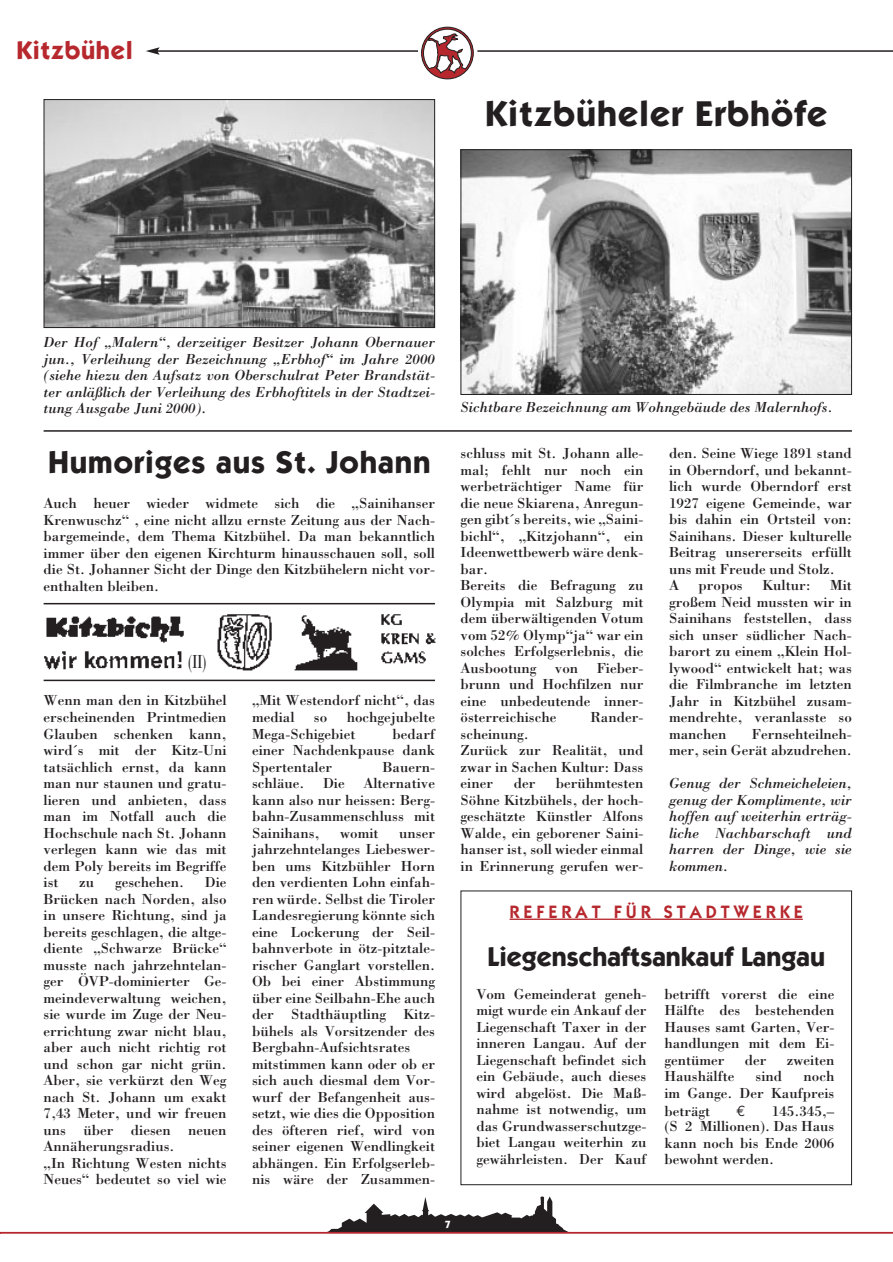
<style>
.page{position:relative;width:893px;height:1262px;background:#fff}
.page>*{position:absolute;margin:0;border:0;box-sizing:border-box;transform-origin:0 0}
.t1{font:700 36px "Itc Kabel";letter-spacing:.03em;color:#231f20}
.t2{font:700 31.5px "Itc Kabel";letter-spacing:.03em;color:#231f20}
.t3{font:700 27px "Itc Kabel";color:#231f20}
.t4{font:700 25.5px "Itc Kabel";letter-spacing:.03em;color:#b7282e}
.t5{font:19.5px "Bodoni";color:#231f20;scale:.64 1}
.t6{font:600 18px "Itc Kabel";letter-spacing:.22em;color:#b7282e}
.t7{font:15px/16.5px "Bodoni";color:#231f20;text-align:justify}
.t8{font:italic 15px/16.5px "Bodoni";color:#231f20;text-align:justify}
.t9{font:15px "Euro Mono";color:#231f20}
.t10{font:700 10.5px "Itc Kabel";color:#fff}
</style>
<div class="page">
<hr style="left:157px;top:50px;width:735px;height:2px;background:#231f20">
<svg style="left:146px;top:47px;width:14px;height:8px"></svg>
<div style="left:418px;top:23px;width:59px;height:60px;background:#fff;border-radius:50%"></div>
<svg style="left:421px;top:27px;width:52px;height:52px"></svg>
<svg style="left:329px;top:1196px;width:238px;height:35px"></svg>
<img style="left:462px;top:151px;width:387px;height:242px">
<div style="left:460px;top:149px;width:391px;height:246px;border:1px solid #231f20"></div>
<img style="left:46px;top:101px;width:387px;height:225px">
<div style="left:44px;top:99px;width:391px;height:229px;border:1px solid #231f20"></div>
<img style="left:43px;top:614px;width:393px;height:68px">
<hr style="left:44px;top:430px;width:807px;height:2px;background:#231f20">
<hr style="left:44px;top:603px;width:391px;height:1px;background:#231f20">
<hr style="left:44px;top:679px;width:391px;height:2px;background:#231f20">
<hr style="left:509px;top:918px;width:293px;height:2px;background:#b7282e">
<hr style="left:0;top:1231px;width:892px;height:2px;background:#b7282e">
<h3 class="t4" style="left:17px;top:40px;width:118px">Kitzbühel</h3>
<h1 class="t1" style="left:485px;top:100px;width:343px">Kitzbüheler Erbhöfe</h1>
<p class="t8" style="left:44px;top:335px;width:393px">Der Hof „Malern“, derzeitiger Besitzer Johann Obernauer jun., Verleihung der Bezeichnung „Erbhof“ im Jahre 2000 (siehe hiezu den Aufsatz von Oberschulrat Peter Brandstät&shy;ter anläßlich der Verleihung des Erbhoftitels in der Stadtzei&shy;tung Ausgabe Juni 2000).</p>
<h2 class="t2" style="left:48px;top:451px;width:384px">Humoriges aus St. Johann</h2>
<p class="t7" style="left:44px;top:497px;width:393px">Auch heuer wieder widmete sich die „Sainihanser Krenwuschz“ , eine nicht allzu ernste Zeitung aus der Nach&shy;bargemeinde, dem Thema Kitzbühel. Da man bekanntlich immer über den eigenen Kirchturm hinausschauen soll, soll die St. Johanner Sicht der Dinge den Kitzbühelern nicht vor&shy;enthalten bleiben.</p>
<h3 class="t5" style="left:188px;top:655px;width:30px">(II)</h3>
<p class="t7" style="left:44px;top:694px;width:184px">Wenn man den in Kitzbühel erscheinenden Printmedien Glauben schenken kann, wird´s mit der Kitz-Uni tatsächlich ernst, da kann man nur staunen und gratu&shy;lieren und anbieten, dass man im Notfall auch die Hochschule nach St. Johann verlegen kann wie das mit dem Poly bereits im Begriffe ist</p>
<p class="t7" style="left:79px;top:875px;width:16px">zu</p>
<p class="t7" style="left:115px;top:875px;width:71px">geschehen.</p>
<p class="t7" style="left:44px;top:875px;width:184px;text-align:left;text-indent:161px">Die<br>Brücken nach Norden, also in unsere Richtung, sind ja bereits geschlagen, die altge&shy;diente „Schwarze Brücke“ musste nach jahrzehntelan&shy;ger ÖVP-dominierter Ge&shy;meindeverwaltung weichen, sie wurde im Zuge der Neu&shy;errichtung zwar nicht blau, aber auch nicht richtig rot und schon gar nicht grün.<br>Aber, sie verkürzt den Weg nach St. Johann um exakt<br>7,43 Meter, und wir freuen uns über diesen neuen<br>Annäherungsradius.<br>„In Richtung Westen nichts<br>Neues“ bedeutet so viel wie</p>
<p class="t7" style="left:252px;top:694px;width:184px">„Mit Westendorf nicht“, das medial</p>
<p class="t7" style="left:252px;top:710px;width:184px;text-indent:95px">hochgejubelte<br>Mega-Schigebiet</p>
<p class="t7" style="left:314px;top:710px;width:15px">so</p>
<p class="t7" style="left:252px;top:727px;width:184px;text-indent:140px">bedarf einer Nachdenkpause dank Spertentaler</p>
<p class="t7" style="left:252px;top:760px;width:184px;text-indent:130px">Bauern&shy;schläue. Die Alternative kann also nur heissen: Berg&shy;bahn-Zusammenschluss mit Sainihans,</p>
<p class="t7" style="left:340px;top:826px;width:40px">womit</p>
<p class="t7" style="left:252px;top:826px;width:184px;text-align:left;text-indent:147px">unser jahrzehntelanges Liebeswer&shy;ben ums Kitzbühler Horn den verdienten Lohn einfah&shy;ren würde. Selbst die Tiroler<br>Landesregierung könnte sich eine Lockerung der Seil&shy;bahnverbote in ötz-pitztale&shy;rischer Ganglart vorstellen.<br>Ob bei einer Abstimmung über eine Seilbahn-Ehe auch der Stadthäuptling Kitz&shy;bühels als Vorsitzender des<br>Bergbahn-Aufsichtsrates mitstimmen kann oder ob er sich auch diesmal dem Vor&shy;wurf der Befangenheit aus&shy;setzt, wie dies die Opposition des öfteren rief, wird von seiner eigenen Wendlingkeit abhängen. Ein Erfolgserleb&shy;nis wäre der Zusammen-</p>
<p class="t8" style="left:460px;top:400px;width:374px">Sichtbare Bezeichnung am Wohngebäude des Malernhofs.</p>
<p class="t7" style="left:669px;top:447px;width:184px;text-align:left">den. Seine Wiege 1891 stand in Oberndorf, und bekannt&shy;lich wurde Oberndorf erst<br>1927 eigene Gemeinde, war bis dahin ein Ortsteil von:<br>Sainihans. Dieser kulturelle<br>Beitrag unsererseits erfüllt uns mit Freude und Stolz.<br>A</p>
<p class="t7" style="left:460px;top:447px;width:184px;text-align:left">schluss mit St. Johann alle&shy;mal; fehlt nur noch ein werbeträchtiger Name für die neue Skiarena, Anregun&shy;gen gibt´s bereits, wie „Saini&shy;bichl“, „Kitzjohann“, ein<br>Ideenwettbewerb wäre denk&shy;bar.<br>Bereits die Befragung zu<br>Olympia mit Salzburg mit dem überwältigenden Votum vom 52% Olymp“ja“ war ein solches Erfolgserlebnis, die<br>Ausbootung von Fieber&shy;brunn und Hochfilzen nur eine unbedeutende inner&shy;österreichische</p>
<p class="t7" style="left:698px;top:579px;width:46px">propos</p>
<p class="t7" style="left:762px;top:579px;width:50px">Kultur:</p>
<p class="t7" style="left:669px;top:579px;width:184px;text-indent:161px">Mit großem Neid mussten wir in Sainihans feststellen, dass sich unser südlicher Nach&shy;barort zu einem „Klein Hol&shy;lywood“ entwickelt hat; was die Filmbranche im letzten Jahr in Kitzbühel zusam&shy;mendrehte, veranlasste so manchen</p>
<p class="t7" style="left:590px;top:711px;width:55px">Rander-</p>
<p class="t7" style="left:460px;top:727px;width:184px;text-align:left">scheinung.<br>Zurück zur Realität, und zwar in Sachen Kultur: Dass einer</p>
<p class="t7" style="left:669px;top:727px;width:184px;text-align:right">Fernsehteilneh-<br>mer, sein Gerät abzudrehen.</p>
<p class="t8" style="left:669px;top:777px;width:184px">Genug der Schmeicheleien, genug der Komplimente, wir hoffen auf weiterhin erträg&shy;liche Nachbarschaft und harren der Dinge, wie sie kommen.</p>
<p class="t6" style="left:509px;top:905px;width:295px">REFERAT FÜR STADTWERKE</p>
<h3 class="t3" style="left:487px;top:947px;width:339px">Liegenschaftsankauf Langau</h3>
<p class="t7" style="left:476px;top:986px;width:171px">Vom Gemeinderat geneh&shy;migt wurde ein Ankauf der Liegenschaft Taxer in der inneren Langau. Auf der Liegenschaft befindet sich ein Gebäude, auch dieses wird abgelöst. Die Maß&shy;nahme ist notwendig, um das Grundwasserschutzge&shy;biet Langau weiterhin zu gewährleisten. Der Kauf</p>
<p class="t7" style="left:664px;top:986px;width:171px">betrifft vorerst die eine Hälfte des bestehenden Hauses samt Garten, Ver&shy;handlungen mit dem Ei&shy;gentümer</p>
<p class="t7" style="left:460px;top:777px;width:184px;text-indent:95px">berühmtesten Söhne Kitzbühels, der hoch&shy;geschätzte Künstler Alfons Walde, ein geborener Saini&shy;hanser ist, soll wieder einmal in Erinnerung gerufen wer-</p>
<p class="t7" style="left:513px;top:777px;width:23px">der</p>
<p class="t7" style="left:744px;top:1052px;width:23px">der</p>
<p class="t7" style="left:786px;top:1052px;width:49px">zweiten</p>
<p class="t7" style="left:664px;top:1069px;width:171px;text-align:right">noch<br>im Gange. Der Kaufpreis</p>
<p class="t7" style="left:664px;top:1104px;width:47px">beträgt</p>
<p class="t9" style="left:736px;top:1101px;width:10px">€</p>
<p class="t7" style="left:664px;top:1069px;width:71px">Haushälfte</p>
<p class="t7" style="left:755px;top:1069px;width:28px">sind</p>
<p class="t7" style="left:664px;top:1104px;width:171px;line-height:16px;text-indent:107px">145.345,– (S 2 Millionen). Das Haus kann noch bis Ende 2006 bewohnt werden.</p>
<p class="t10" style="left:445px;top:1220px;width:7px">7</p>
</div>
